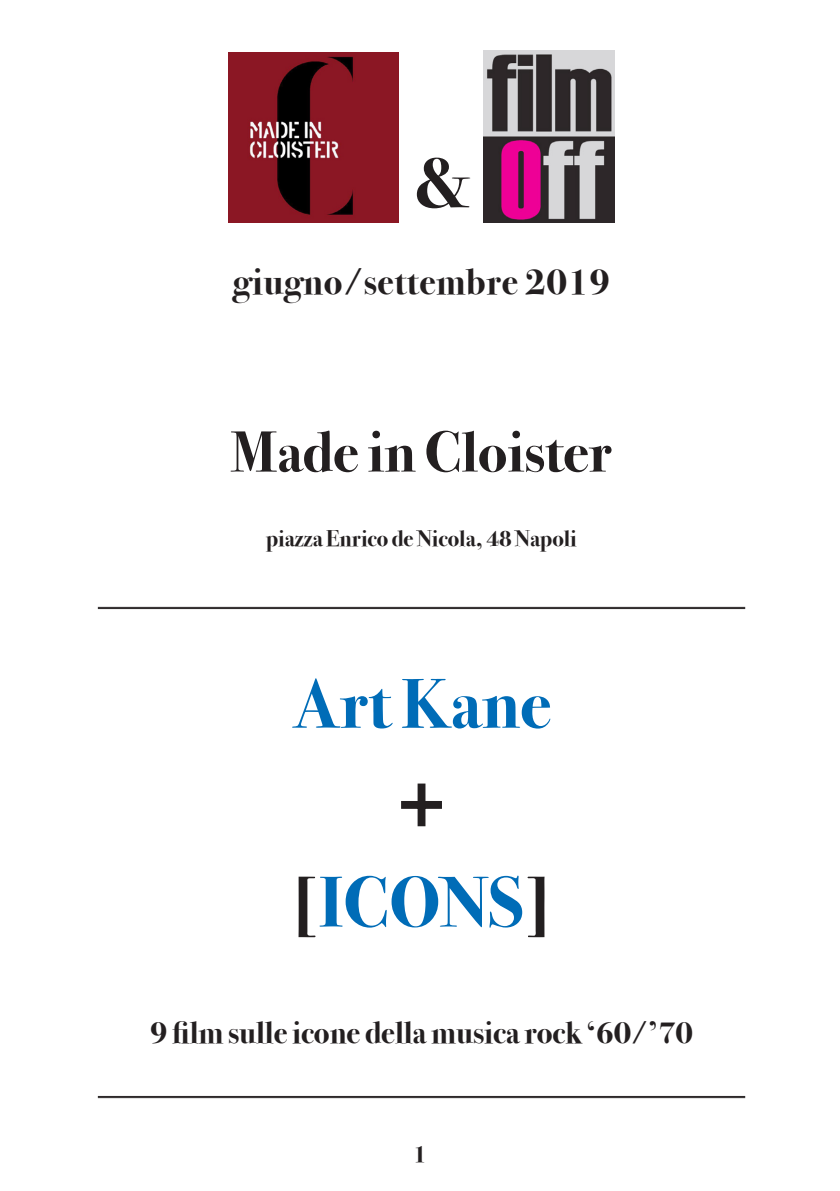
<style>
.page{position:relative;width:840px;height:1191px;background:#fff}
.page>*{position:absolute;margin:0;border:0;box-sizing:border-box;transform-origin:0 0}
.t1{font:700 72.2px "Bodoni Svty Two ITCTT";color:#006cb7}
.t2{font:700 70.8px "Bodoni Svty Two OSITCTT";color:#006cb7}
.t3{font:700 70.8px "Bodoni Svty Two ITCTT";color:#231f20}
.t4{font:700 58px "Bodoni Svty Two ITCTT";color:#231f20}
.t5{font:700 36.8px "Bodoni Svty Two ITCTT";letter-spacing:.02em;color:#231f20}
.t6{font:700 31.2px "Bodoni Svty Two ITCTT";color:#231f20}
.t7{font:700 24px "Bodoni Svty Two ITCTT";color:#231f20}
.t8{font:700 22.6px "Bodoni Svty Two ITCTT";color:#231f20}
.s1{color:#231f20}
</style>
<div class="page">
<img style="left:228px;top:52px;width:170px;height:170px">
<img style="left:483px;top:51px;width:131px;height:171px">
<svg style="left:401px;top:783px;width:41px;height:44px"></svg>
<hr style="left:98px;top:607px;width:646px;height:1px;background:#231f20">
<hr style="left:98px;top:608px;width:646px;height:1px;background:#231f20">
<hr style="left:98px;top:1096px;width:646px;height:1px;background:#231f20">
<hr style="left:98px;top:1097px;width:646px;height:1px;background:#231f20">
<p class="t3" style="left:413px;top:125px;width:58px">&amp;</p>
<p class="t5" style="left:233px;top:252px;width:378px">giugno/settembre 2019</p>
<p class="t4" style="left:231px;top:404px;width:382px">Made in Cloister</p>
<p class="t8" style="left:266px;top:520px;width:312px">piazza Enrico de Nicola, 48 Napoli</p>
<p class="t2" style="left:292px;top:662px;width:261px">Art Kane</p>
<p class="t1" style="left:290px;top:842px;width:263px"><span class="s1">[</span>ICONS<span class="s1">]</span></p>
<p class="t6" style="left:150px;top:1006px;width:544px">9 film sulle icone della musica rock ‘60/’70</p>
<p class="t7" style="left:413px;top:1134px;width:15px">1</p>
</div>
